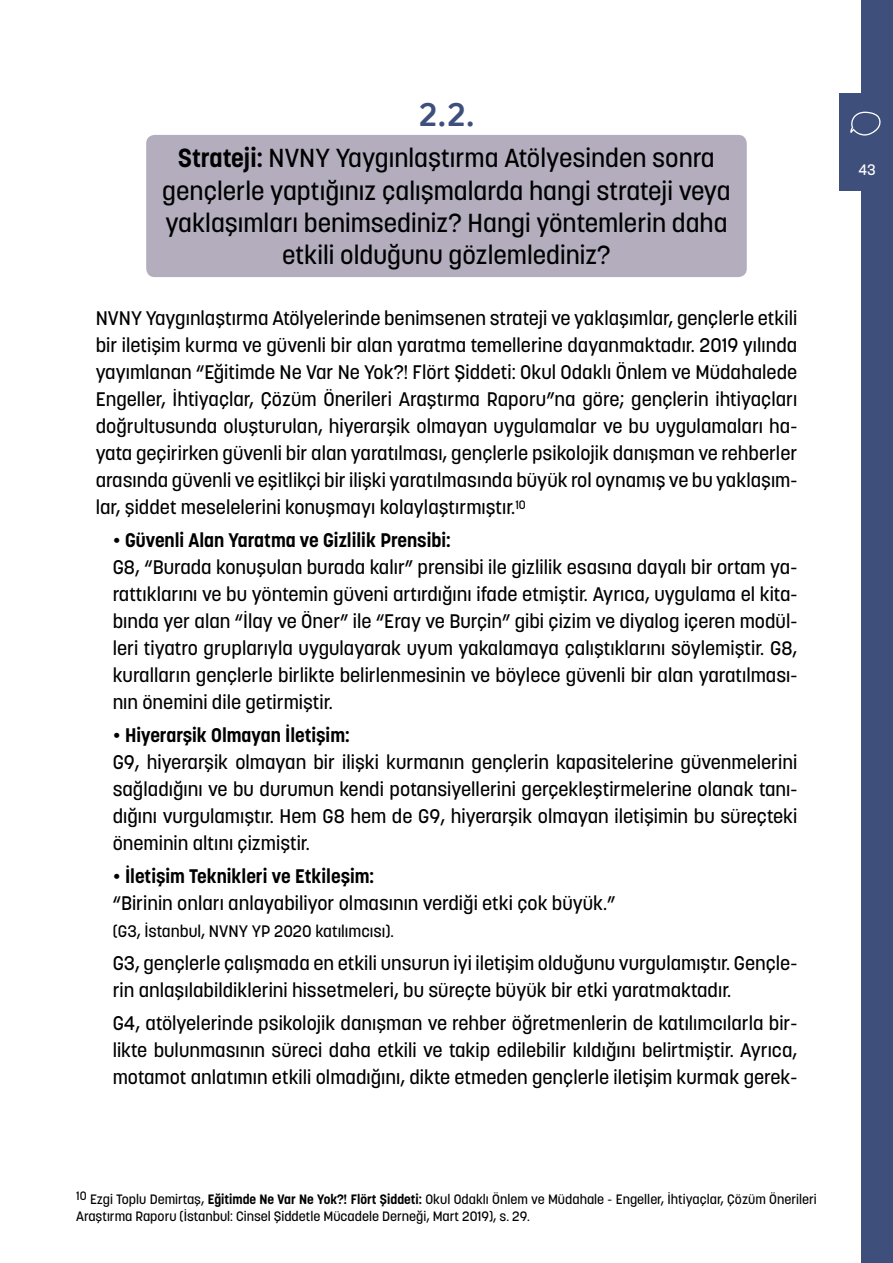
<style>
.page{position:relative;width:893px;height:1263px;background:#fff}
.page>*{position:absolute;margin:0;border:0;box-sizing:border-box;transform-origin:0 0}
.t1{font:700 36.3px "Kiro W03";color:#3f4f7c}
.t2{font:500 25.8px/32.2px "Korolev";color:#000;text-align:center}
.t3{font:500 19.5px/27px "Korolev";color:#000}
.t4{font:500 16.5px "Korolev";color:#000}
.t5{font:500 15px "Korolev";color:#fff}
.t6{font:500 13.5px/16.2px "Korolev";color:#000}
.s1{font-weight:700}
.s2{font-family:"Axiforma";font-weight:400}
</style>
<div class="page">
<div style="left:861px;top:0;width:32px;height:1263px;background:#3f4f7c"></div>
<div style="left:839px;top:93px;width:54px;height:97px;background:#3f4f7c"></div>
<svg style="left:850px;top:112px;width:31px;height:24px"></svg>
<div style="left:146px;top:135px;width:601px;height:142px;background:#b3adbd"></div>
<h1 class="t1" style="left:418px;top:93px;width:58px">2.2.</h1>
<h2 class="t2" style="left:162px;top:142px;width:570px"><span class="s1">Strateji:</span> NVNY Yaygınlaştırma Atölyesinden sonra gençlerle yaptığınız çalışmalarda hangi strateji veya yaklaşımları benimsediniz? Hangi yöntemlerin daha etkili olduğunu gözlemlediniz?</h2>
<p class="t3" style="left:96px;top:305px;width:703px;text-align:justify">NVNY Yaygınlaştırma Atölyelerinde benimsenen strateji ve yaklaşımlar, gençlerle etkili bir iletişim kurma ve güvenli bir alan yaratma temellerine dayanmaktadır. 2019 yılında yayımlanan “Eğitimde Ne Var Ne Yok?! Flört Şiddeti: Okul Odaklı Önlem ve Müdahalede Engeller, İhtiyaçlar, Çözüm Önerileri Araştırma Raporu”na göre; gençlerin ihtiyaçları doğrultusunda oluşturulan, hiyerarşik olmayan uygulamalar ve bu uygulamaları ha&shy;yata geçirirken güvenli bir alan yaratılması, gençlerle psikolojik danışman ve rehberler arasında güvenli ve eşitlikçi bir ilişki yaratılmasında büyük rol oynamış ve bu yaklaşım&shy;lar, şiddet meselelerini konuşmayı kolaylaştırmıştır.<sup>10</sup></p>
<p class="t3" style="left:113px;top:527px;width:686px"><span class="s2">•</span> <span class="s1">Güvenli Alan Yaratma ve Gizlilik Prensibi:<br></span>G8, “Burada konuşulan burada kalır” prensibi ile gizlilik esasına dayalı bir ortam ya&shy;rattıklarını ve bu yöntemin güveni artırdığını ifade etmiştir. Ayrıca, uygulama el kita&shy;bında yer alan “İlay ve Öner” ile “Eray ve Burçin” gibi çizim ve diyalog içeren modül&shy;leri tiyatro gruplarıyla uygulayarak uyum yakalamaya çalıştıklarını söylemiştir. G8, kuralların gençlerle birlikte belirlenmesinin ve böylece güvenli bir alan yaratılması&shy;nın önemini dile getirmiştir.</p>
<p class="t3" style="left:113px;top:722px;width:686px"><span class="s2">•</span> <span class="s1">Hiyerarşik Olmayan İletişim:<br></span>G9, hiyerarşik olmayan bir ilişki kurmanın gençlerin kapasitelerine güvenmelerini sağladığını ve bu durumun kendi potansiyellerini gerçekleştirmelerine olanak tanı&shy;dığını vurgulamıştır. Hem G8 hem de G9, hiyerarşik olmayan iletişimin bu süreçteki öneminin altını çizmiştir.</p>
<p class="t3" style="left:113px;top:863px;width:504px"><span class="s2">•</span> <span class="s1">İletişim Teknikleri ve Etkileşim:<br></span>“Birinin onları anlayabiliyor olmasının verdiği etki çok büyük.”</p>
<p class="t4" style="left:113px;top:921px;width:283px">(G3, İstanbul, NVNY YP 2020 katılımcısı).</p>
<p class="t3" style="left:113px;top:950px;width:686px">G3, gençlerle çalışmada en etkili unsurun iyi iletişim olduğunu vurgulamıştır. Gençle&shy;rin anlaşılabildiklerini hissetmeleri, bu süreçte büyük bir etki yaratmaktadır.</p>
<p class="t3" style="left:113px;top:1010px;width:686px;text-align:justify">G4, atölyelerinde psikolojik danışman ve rehber öğretmenlerin de katılımcılarla bir&shy;likte bulunmasının süreci daha etkili ve takip edilebilir kıldığını belirtmiştir. Ayrıca, motamot anlatımın etkili olmadığını, dikte etmeden gençlerle iletişim kurmak gerek-</p>
<p class="t6" style="left:76px;top:1191px;width:742px"><sup>10</sup> Ezgi Toplu Demirtaş, <span class="s1">Eğitimde Ne Var Ne Yok?! Flört Şiddeti:</span> Okul Odaklı Önlem ve Müdahale - Engeller, İhtiyaçlar, Çözüm Önerileri<br>Araştırma Raporu (İstanbul: Cinsel Şiddetle Mücadele Derneği, Mart 2019), s. 29.</p>
<p class="t5" style="left:858px;top:160px;width:19px">43</p>
</div>
